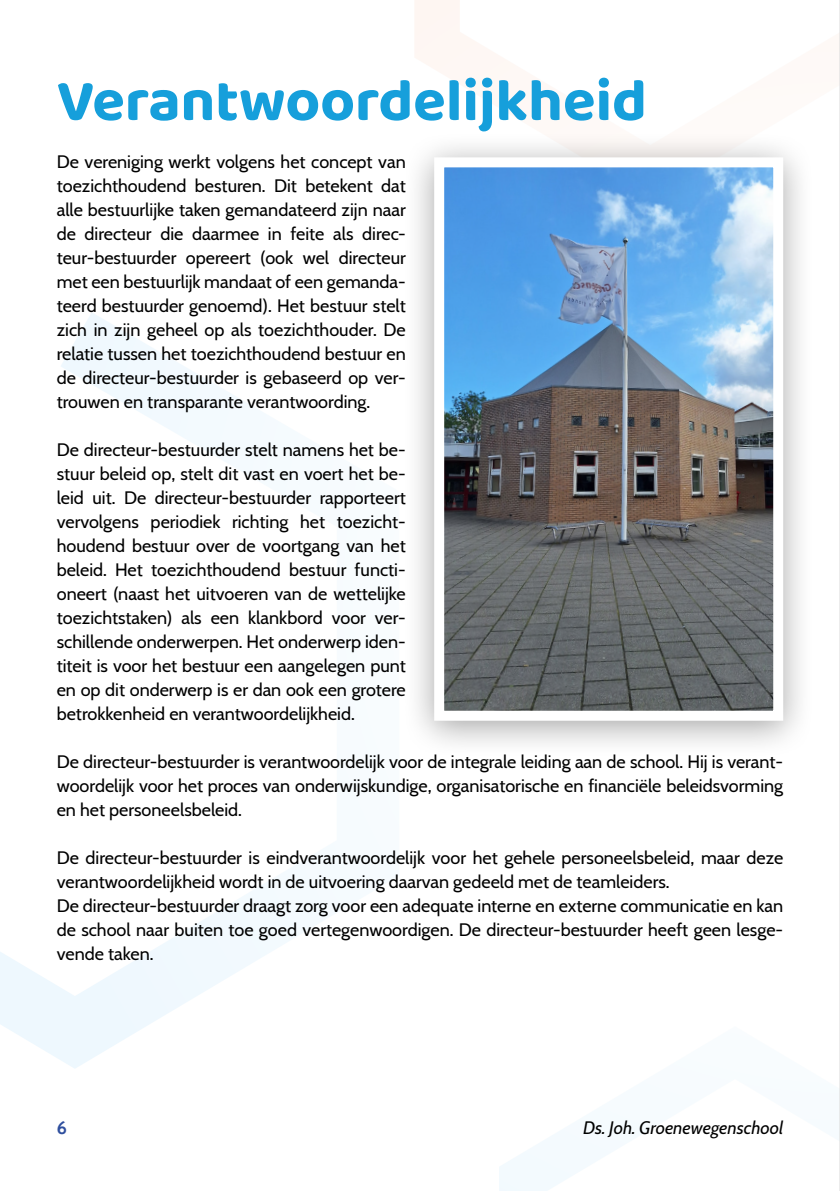
<style>
.page{position:relative;width:840px;height:1191px;background:#fff}
.page>*{position:absolute;margin:0;border:0;box-sizing:border-box;transform-origin:0 0}
.t1{font:700 60px "Baloo Chettan 2";color:#169fdb}
.t2{font:18px/24px "Cabin";color:#000;text-align:justify}
.t3{font:italic 18px "Cabin";color:#000}
.t4{font:700 18px "Cabin";color:#2f4f9e}
</style>
<div class="page">
<svg style="left:415px;top:0;width:100px;height:93px;fill:#fef8f4"></svg>
<svg style="left:499px;top:1130px;width:112px;height:61px;fill:#f4fafe"></svg>
<svg style="left:0;top:313px;width:331px;height:755px"></svg>
<div style="left:402px;top:131px;width:412px;height:627px;background:#000;opacity:.35"></div>
<img style="left:445px;top:168px;width:326px;height:541px">
<div style="left:434px;top:157px;width:348px;height:563px;border:10px solid #fff"></div>
<hr style="left:839px;top:0;width:1px;height:1191px;background:#dadada">
<h1 class="t1" style="left:57px;top:56px;width:591px">Verantwoordelijkheid</h1>
<p class="t2" style="left:57px;top:148px;width:350px">De vereniging werkt volgens het concept van toezichthoudend besturen. Dit betekent dat alle bestuurlijke taken gemandateerd zijn naar de directeur die daarmee in feite als direc&shy;teur-bestuurder opereert (ook wel directeur met een bestuurlijk mandaat of een gemanda&shy;teerd bestuurder genoemd). Het bestuur stelt zich in zijn geheel op als toezichthouder. De relatie tussen het toezichthoudend bestuur en de directeur-bestuurder is gebaseerd op ver&shy;trouwen en transparante verantwoording.</p>
<p class="t2" style="left:57px;top:436px;width:350px">De directeur-bestuurder stelt namens het be&shy;stuur beleid op, stelt dit vast en voert het be&shy;leid uit. De directeur-bestuurder rapporteert vervolgens periodiek richting het toezicht&shy;houdend bestuur over de voortgang van het beleid. Het toezichthoudend bestuur functi&shy;oneert (naast het uitvoeren van de wettelijke toezichtstaken) als een klankbord voor ver&shy;schillende onderwerpen. Het onderwerp iden&shy;titeit is voor het bestuur een aangelegen punt en op dit onderwerp is er dan ook een grotere betrokkenheid en verantwoordelijkheid.</p>
<p class="t2" style="left:57px;top:748px;width:727px">De directeur-bestuurder is verantwoordelijk voor de integrale leiding aan de school. Hij is verant&shy;woordelijk voor het proces van onderwijskundige, organisatorische en financiële beleidsvorming en het personeelsbeleid.</p>
<p class="t2" style="left:57px;top:844px;width:727px;text-align:left">De directeur-bestuurder is eindverantwoordelijk voor het gehele personeelsbeleid, maar deze verantwoordelijkheid wordt in de uitvoering daarvan gedeeld met de teamleiders.<br>De directeur-bestuurder draagt zorg voor een adequate interne en externe communicatie en kan de school naar buiten toe goed vertegenwoordigen. De directeur-bestuurder heeft geen lesge&shy;vende taken.</p>
<p class="t4" style="left:57px;top:1113px;width:12px">6</p>
<p class="t3" style="left:583px;top:1113px;width:201px">Ds. Joh. Groenewegenschool</p>
</div>
